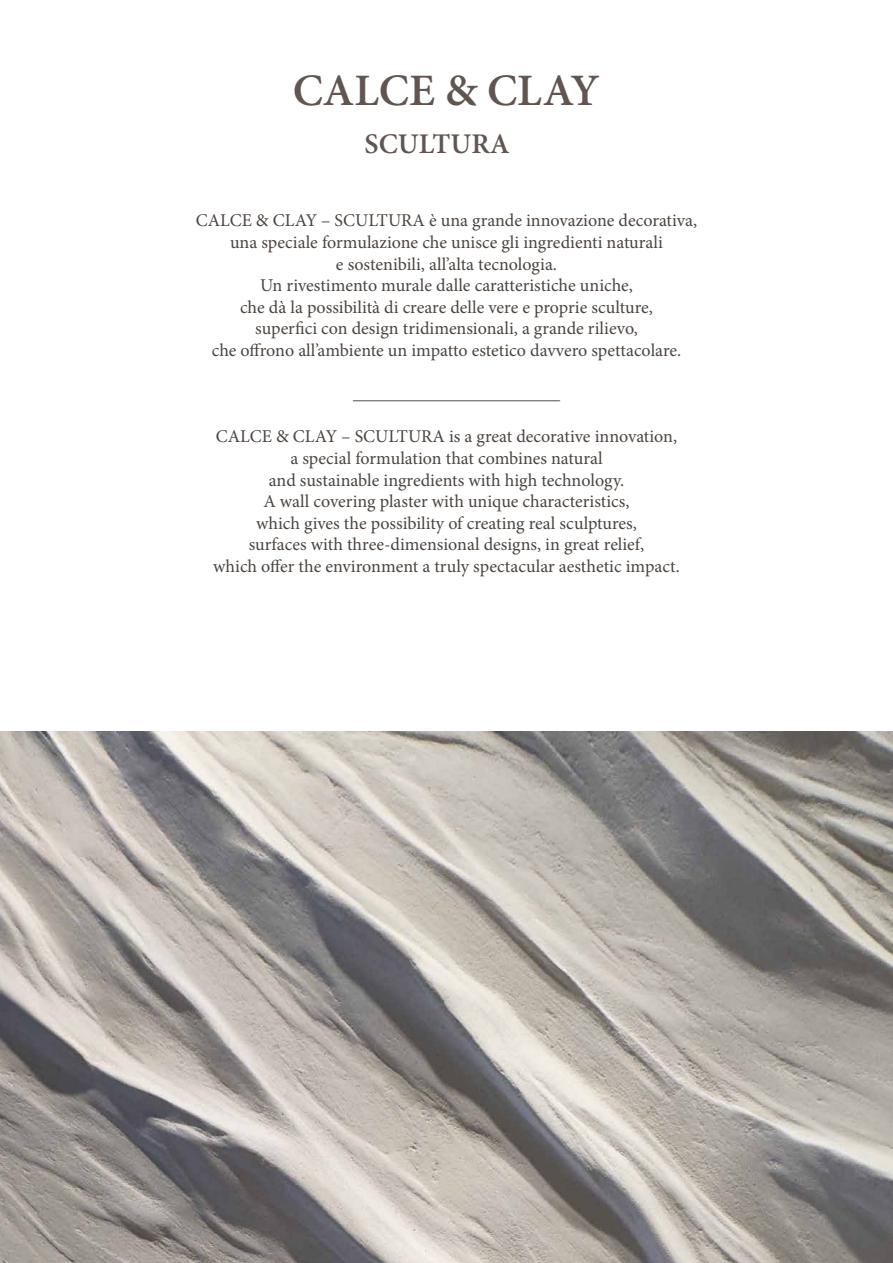
<style>
.page{position:relative;width:893px;height:1263px;background:#fff}
.page>*{position:absolute;margin:0;border:0;box-sizing:border-box;transform-origin:0 0}
.t1{font:600 45px "Minion Pro";color:#605551}
.t2{font:600 28.5px "Minion Pro";color:#605551}
.t3{font:18px/21.6px "Minion Pro";color:#4b443f;text-align:center}
</style>
<div class="page">
<img style="left:0;top:731px;width:893px;height:532px">
<h1 class="t1" style="left:293px;top:60px;width:308px">CALCE &amp; CLAY</h1>
<h2 class="t2" style="left:365px;top:124px;width:147px">SCULTURA</h2>
<p class="t3" style="left:196px;top:210px;width:503px">CALCE &amp; CLAY – SCULTURA è una grande innovazione decorativa, una speciale formulazione che unisce gli ingredienti naturali<br>e sostenibili, all’alta tecnologia.<br>Un rivestimento murale dalle caratteristiche uniche,<br>che dà la possibilità di creare delle vere e proprie sculture,<br>superfici con design tridimensionali, a grande rilievo,<br>che offrono all’ambiente un impatto estetico davvero spettacolare.</p>
<p class="t3" style="left:353px;top:383px;width:208px">_______________________</p>
<p class="t3" style="left:213px;top:426px;width:468px">CALCE &amp; CLAY – SCULTURA is a great decorative innovation, a special formulation that combines natural<br>and sustainable ingredients with high technology.<br>A wall covering plaster with unique characteristics,<br>which gives the possibility of creating real sculptures,<br>surfaces with three-dimensional designs, in great relief,<br>which offer the environment a truly spectacular aesthetic impact.</p>
</div>
